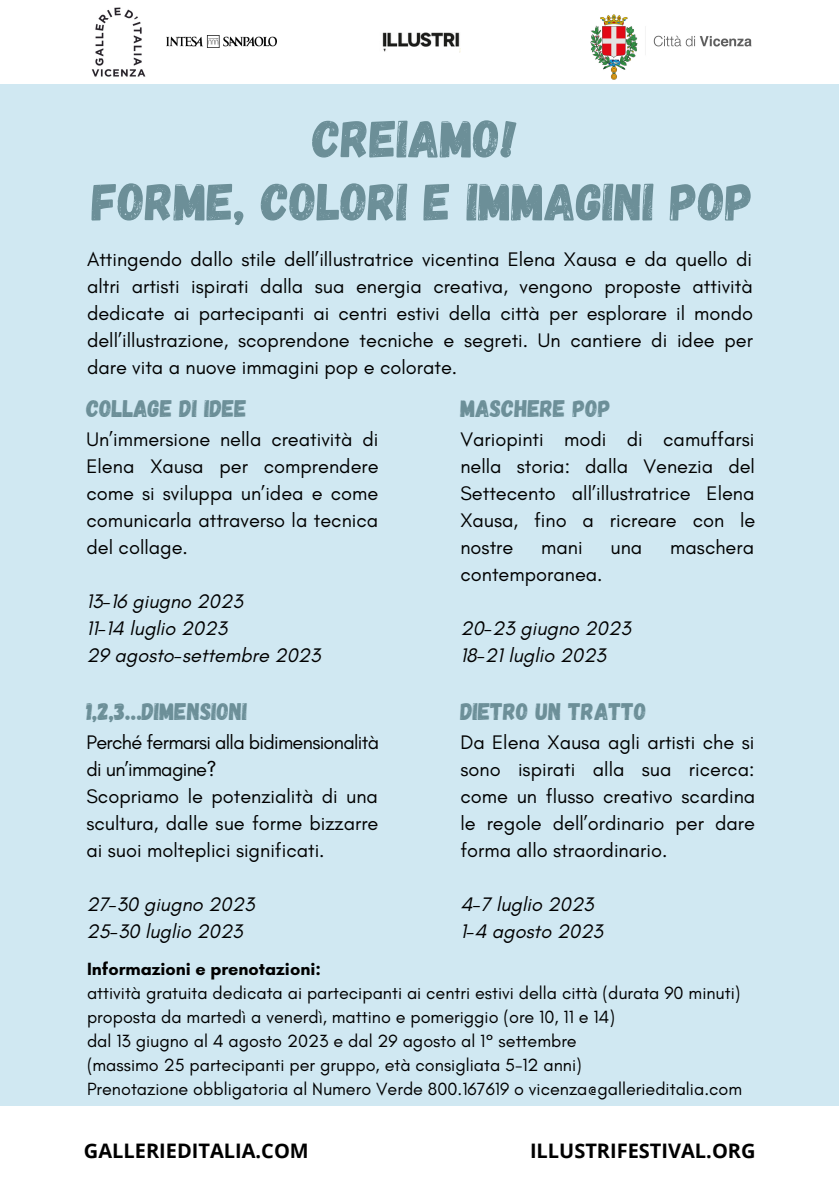
<style>
.page{position:relative;width:839px;height:1191px;background:#fff}
.page>*{position:absolute;margin:0;border:0;box-sizing:border-box;transform-origin:0 0}
.t1{font:52.6px/63px "Gagalin";color:#6c8f98;text-align:center}
.t2{font:24px "Gagalin";color:#6c8f98}
.t3{font:20px/27px "Glacial Indifference";color:#000;text-align:justify}
.t4{font:italic 20px/27px "Glacial Indifference";color:#000}
.t5{font:700 20px "Open Sans";color:#000}
.t6{font:18px/24px "Glacial Indifference";color:#000}
.t7{font:700 18px "Glacial Indifference";color:#000}
</style>
<div class="page">
<div style="left:0;top:0;width:838px;height:1191px;background:#d0e8f2"></div>
<div style="left:0;top:0;width:838px;height:84px;background:#fff"></div>
<div style="left:0;top:1107px;width:838px;height:84px;background:#fff"></div>
<img style="left:91px;top:7px;width:55px;height:70px">
<img style="left:382px;top:33px;width:79px;height:19px">
<div style="left:388px;top:47px;width:71px;height:12px;background:#fff"></div>
<img style="left:167px;top:35px;width:109px;height:12px">
<img style="left:590px;top:14px;width:162px;height:66px">
<h1 class="t1" style="left:92px;top:105px;width:663px">CREIAMO!<br>FORME, COLORI E IMMAGINI POP</h1>
<p class="t3" style="left:87px;top:245px;width:667px">Attingendo dallo stile dell’illustratrice vicentina Elena Xausa e da quello di altri artisti ispirati dalla sua energia creativa, vengono proposte attività dedicate ai partecipanti ai centri estivi della città per esplorare il mondo dell’illustrazione, scoprendone tecniche e segreti. Un cantiere di idee per dare vita a nuove immagini pop e colorate.</p>
<p class="t2" style="left:86px;top:393px;width:162px">COLLAGE DI IDEE</p>
<p class="t3" style="left:86px;top:425px;width:294px">Un’immersione nella creatività di Elena Xausa per comprendere come si sviluppa un’idea e come comunicarla attraverso la tecnica del collage.</p>
<p class="t4" style="left:86px;top:587px;width:235px">13-16 giugno 2023<br>11-14 luglio 2023<br>29 agosto-settembre 2023</p>
<p class="t2" style="left:86px;top:696px;width:162px">1,2,3…DIMENSIONI</p>
<p class="t3" style="left:86px;top:728px;width:294px;text-align:left">Perché fermarsi alla bidimensionalità di un’immagine?<br>Scopriamo le potenzialità di una scultura, dalle sue forme bizzarre ai suoi molteplici significati.</p>
<p class="t4" style="left:86px;top:890px;width:169px">27-30 giugno 2023<br>25-30 luglio 2023</p>
<p class="t2" style="left:460px;top:393px;width:152px">MASCHERE POP</p>
<p class="t3" style="left:460px;top:425px;width:296px">Variopinti modi di camuffarsi nella storia: dalla Venezia del Settecento all’illustratrice Elena Xausa, fino a ricreare con le nostre</p>
<p class="t3" style="left:541px;top:533px;width:43px">mani</p>
<p class="t3" style="left:610px;top:533px;width:33px">una</p>
<p class="t3" style="left:670px;top:533px;width:85px">maschera</p>
<p class="t3" style="left:460px;top:560px;width:144px">contemporanea.</p>
<p class="t4" style="left:460px;top:614px;width:172px">20-23 giugno 2023<br>18-21 luglio 2023</p>
<p class="t2" style="left:460px;top:696px;width:187px">DIETRO UN TRATTO</p>
<p class="t3" style="left:460px;top:728px;width:296px">Da Elena Xausa agli artisti che si sono ispirati alla sua ricerca: come un flusso creativo scardina le regole dell’ordinario per dare forma allo straordinario.</p>
<p class="t4" style="left:460px;top:890px;width:144px">4-7 luglio 2023<br>1-4 agosto 2023</p>
<p class="t7" style="left:87px;top:958px;width:235px">Informazioni e prenotazioni:</p>
<p class="t6" style="left:87px;top:981px;width:656px">attività gratuita dedicata ai partecipanti ai centri estivi della città (durata 90 minuti) proposta da martedì a venerdì, mattino e pomeriggio (ore 10, 11 e 14)<br>dal 13 giugno al 4 agosto 2023 e dal 29 agosto al 1° settembre<br>(massimo 25 partecipanti per gruppo, età consigliata 5-12 anni)<br>Prenotazione obbligatoria al Numero Verde 800.167619 o vicenza@gallerieditalia.com</p>
<p class="t5" style="left:84px;top:1137px;width:226px">GALLERIEDITALIA.COM</p>
<p class="t5" style="left:530px;top:1137px;width:227px">ILLUSTRIFESTIVAL.ORG</p>
</div>
